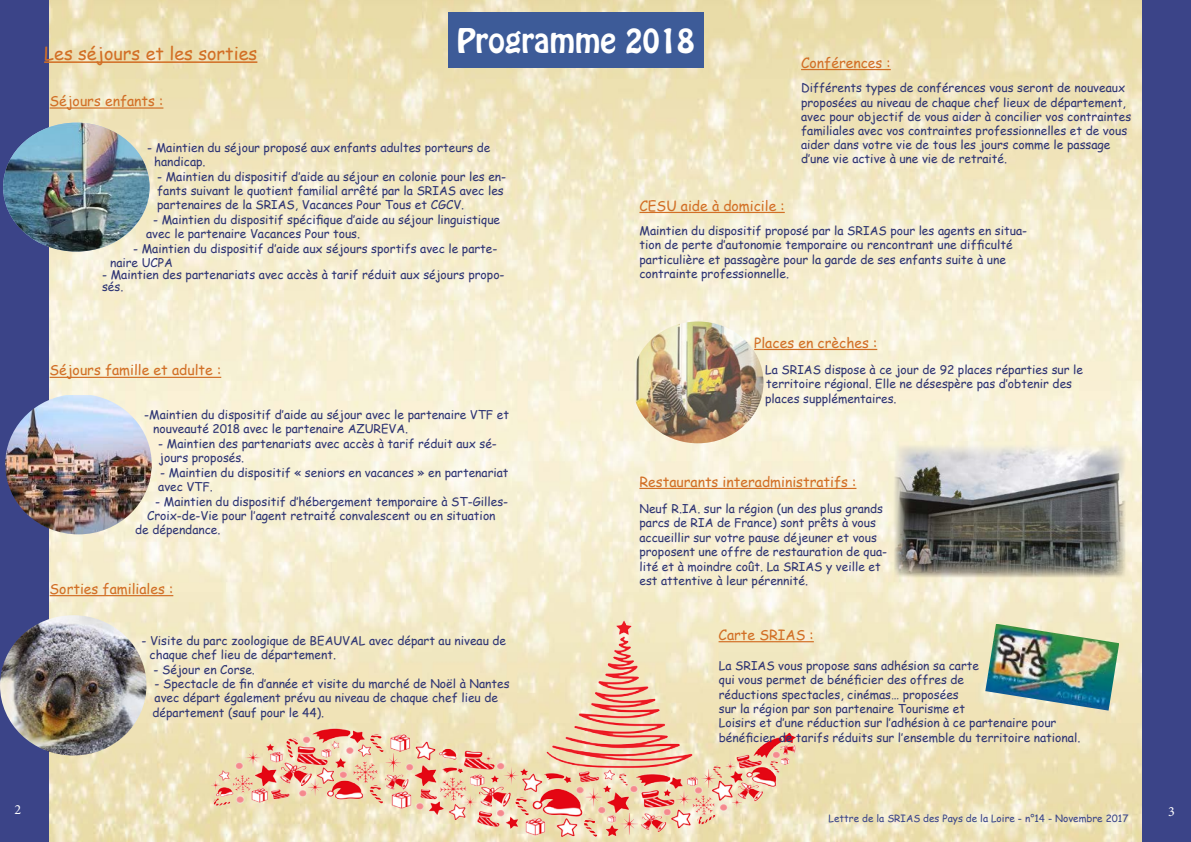
<style>
.page{position:relative;width:1191px;height:842px;background:#fff}
.page>*{position:absolute;margin:0;border:0;box-sizing:border-box;transform-origin:0 0}
.Titre_3{font:30px "Hobo Std";color:#fff}
.t1{font:18px "Comic Sans MS";color:#d26f26}
.t2{font:14px "Comic Sans MS";color:#d26f26}
.t3{font:14px "Minion Pro";color:#fff}
.t4{font:12px/14.4px "Comic Sans MS";color:#2f3574}
.t5{font:10px "Comic Sans MS";color:#3a4589}
</style>
<div class="page">
<img style="left:48px;top:0;width:1094px;height:842px">
<div style="left:448px;top:13px;width:255px;height:55px;background:#3d5b98"></div>
<hr style="left:50px;top:107px;width:113px;height:2px;background:#d26f26">
<img style="left:209px;top:618px;width:589px;height:224px">
<hr style="left:50px;top:377px;width:171px;height:1px;background:#d26f26">
<hr style="left:50px;top:595px;width:123px;height:1px;background:#d26f26">
<div style="left:0;top:0;width:48px;height:842px;background:#3b4488"></div>
<div style="left:1142px;top:0;width:49px;height:842px;background:#3b4488"></div>
<img style="left:3px;top:123px;width:147px;height:129px">
<hr style="left:44px;top:61px;width:213px;height:2px;background:#d26f26">
<img style="left:5px;top:395px;width:147px;height:139px">
<img style="left:0;top:615px;width:146px;height:140px">
<hr style="left:801px;top:69px;width:89px;height:1px;background:#d26f26">
<hr style="left:639px;top:212px;width:145px;height:1px;background:#d26f26">
<hr style="left:754px;top:349px;width:123px;height:1px;background:#d26f26">
<hr style="left:639px;top:488px;width:217px;height:1px;background:#d26f26">
<img style="left:985px;top:624px;width:134px;height:87px">
<hr style="left:718px;top:641px;width:96px;height:1px;background:#d26f26">
<img style="left:635px;top:321px;width:128px;height:122px">
<img style="left:893px;top:444px;width:232px;height:133px">
<p class="Titre_3" style="left:457px;top:20px;width:239px">Programme 2018</p>
<p class="t1" style="left:44px;top:40px;width:215px">Les séjours et les sorties</p>
<p class="t2" style="left:801px;top:52px;width:91px">Conférences :</p>
<p class="t4" style="left:801px;top:80px;width:332px">Différents types de conférences vous seront de nouveaux proposées au niveau de chaque chef lieux de département, avec pour objectif de vous aider à concilier vos contraintes familiales avec vos contraintes professionnelles et de vous aider dans votre vie de tous les jours comme le passage d’une vie active à une vie de retraité.</p>
<p class="t2" style="left:50px;top:91px;width:115px">Séjours enfants :</p>
<p class="t4" style="left:154px;top:140px;width:338px;text-indent:-7px">- Maintien du séjour proposé aux enfants adultes porteurs de handicap.</p>
<p class="t4" style="left:157px;top:169px;width:351px">- Maintien du dispositif d’aide au séjour en colonie pour les en&shy;fants suivant le quotient familial arrêté par la SRIAS avec les partenaires de la SRIAS, Vacances Pour Tous et CGCV.</p>
<p class="t4" style="left:146px;top:212px;width:355px;text-indent:7px">- Maintien du dispositif spécifique d’aide au séjour linguistique avec le partenaire Vacances Pour tous.</p>
<p class="t4" style="left:110px;top:241px;width:389px;text-indent:23px">- Maintien du dispositif d’aide aux séjours sportifs avec le parte&shy;naire UCPA</p>
<p class="t4" style="left:102px;top:268px;width:404px;line-height:12px">- Maintien des partenariats avec accès à tarif réduit aux séjours propo&shy;sés.</p>
<p class="t2" style="left:639px;top:195px;width:147px">CESU aide à domicile :</p>
<p class="t4" style="left:639px;top:223px;width:389px">Maintien du dispositif proposé par la SRIAS pour les agents en situa&shy;tion de perte d’autonomie temporaire ou rencontrant une difficulté particulière et passagère pour la garde de ses enfants suite à une contrainte professionnelle.</p>
<p class="t2" style="left:50px;top:360px;width:173px">Séjours famille et adulte :</p>
<p class="t4" style="left:153px;top:407px;width:357px;text-indent:-9px">-Maintien du dispositif d’aide au séjour avec le partenaire VTF et nouveauté 2018 avec le partenaire AZUREVA.</p>
<p class="t4" style="left:158px;top:436px;width:340px">- Maintien des partenariats avec accès à tarif réduit aux sé&shy;jours proposés.</p>
<p class="t4" style="left:158px;top:465px;width:352px">- Maintien du dispositif « seniors en vacances » en partenariat avec VTF.</p>
<p class="t4" style="left:155px;top:494px;width:354px">- Maintien du dispositif d’hébergement temporaire à ST-Gilles-</p>
<p class="t4" style="left:147px;top:508px;width:350px">Croix-de-Vie pour l’agent retraité convalescent ou en situation</p>
<p class="t4" style="left:135px;top:522px;width:87px">de dépendance.</p>
<p class="t2" style="left:50px;top:578px;width:125px">Sorties familiales :</p>
<p class="t4" style="left:150px;top:633px;width:358px;text-indent:-8px">- Visite du parc zoologique de BEAUVAL avec départ au niveau de chaque chef lieu de département.</p>
<p class="t4" style="left:154px;top:662px;width:103px">- Séjour en Corse.</p>
<p class="t4" style="left:153px;top:676px;width:358px">- Spectacle de fin d’année et visite du marché de Noël à Nantes avec départ également prévu au niveau de chaque chef lieu de département (sauf pour le 44).</p>
<p class="t2" style="left:754px;top:332px;width:125px">Places en crèches :</p>
<p class="t4" style="left:765px;top:362px;width:319px">La SRIAS dispose à ce jour de 92 places réparties sur le territoire régional. Elle ne désespère pas d’obtenir des places supplémentaires.</p>
<p class="t2" style="left:639px;top:471px;width:218px">Restaurants interadministratifs :</p>
<p class="t4" style="left:639px;top:501px;width:249px">Neuf R.IA. sur la région (un des plus grands parcs de RIA de France) sont prêts à vous accueillir sur votre pause déjeuner et vous proposent une offre de restauration de qua&shy;lité et à moindre coût. La SRIAS y veille et est attentive à leur pérennité.</p>
<p class="t2" style="left:718px;top:624px;width:97px">Carte SRIAS :</p>
<p class="t4" style="left:719px;top:658px;width:363px">La SRIAS vous propose sans adhésion sa carte<br>qui vous permet de bénéficier des offres de<br>réductions spectacles, cinémas… proposées<br>sur la région par son partenaire Tourisme et<br>Loisirs et d’une réduction sur l’adhésion à ce partenaire pour bénéficier de tarifs réduits sur l’ensemble du territoire national.</p>
<p class="t3" style="left:15px;top:800px;width:8px">2</p>
<p class="t5" style="left:828px;top:810px;width:301px">Lettre de la SRIAS des Pays de la Loire - n°14 - Novembre 2017</p>
<p class="t3" style="left:1168px;top:803px;width:8px">3</p>
</div>
